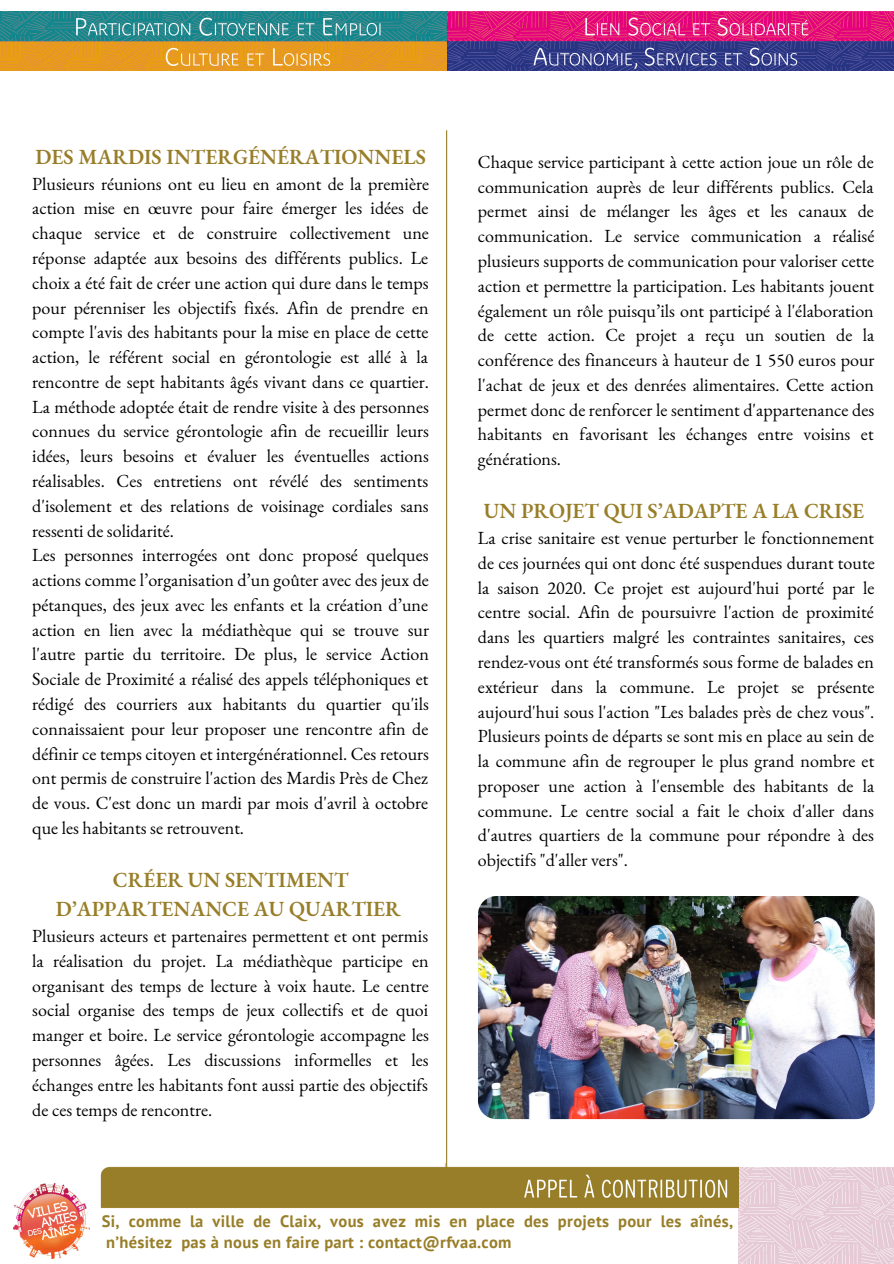
<style>
.page{position:relative;width:894px;height:1264px;background:#fff}
.page>*{position:absolute;margin:0;border:0;box-sizing:border-box;transform-origin:0 0}
.t1{font:600 21px/29.2px "EB Garamond";color:#987e28;text-align:center}
.t2{font:18px/24.8px "EB Garamond";color:#000;text-align:justify}
.t3{font:700 16.5px/20.2px "PT Sans";letter-spacing:.02em;color:#987e28}
</style>
<div class="page">
<img style="left:0;top:12px;width:893px;height:59px">
<hr style="left:446px;top:131px;width:1px;height:1043px;background:#987e28">
<img style="left:738px;top:1167px;width:155px;height:96px">
<img style="left:478px;top:896px;width:396px;height:223px;border-radius:18px">
<img style="left:14px;top:1183px;width:75px;height:75px">
<img style="left:100px;top:1163px;width:638px;height:45px">
<p class="t1" style="left:35px;top:142px;width:392px">DES MARDIS INTERGÉNÉRATIONNELS</p>
<p class="t2" style="left:32px;top:171px;width:398px">Plusieurs réunions ont eu lieu en amont de la première action mise en œuvre pour faire émerger les idées de chaque service et de construire collectivement une réponse adaptée aux besoins des différents publics. Le choix a été fait de créer une action qui dure dans le temps pour pérenniser les objectifs fixés. Afin de prendre en compte l'avis des habitants pour la mise en place de cette action, le référent social en gérontologie est allé à la rencontre de sept habitants âgés vivant dans ce quartier.<br>La méthode adoptée était de rendre visite à des personnes connues du service gérontologie afin de recueillir leurs idées, leurs besoins et évaluer les éventuelles actions réalisables. Ces entretiens ont révélé des sentiments d'isolement et des relations de voisinage cordiales sans ressenti de solidarité.</p>
<p class="t2" style="left:32px;top:542px;width:398px">Les personnes interrogées ont donc proposé quelques actions comme l’organisation d’un goûter avec des jeux de pétanques, des jeux avec les enfants et la création d’une action en lien avec la médiathèque qui se trouve sur l'autre partie du territoire. De plus, le service Action Sociale de Proximité a réalisé des appels téléphoniques et rédigé des courriers aux habitants du quartier qu'ils connaissaient pour leur proposer une rencontre afin de définir ce temps citoyen et intergénérationnel. Ces retours ont permis de construire l'action des Mardis Près de Chez de vous. C'est donc un mardi par mois d'avril à octobre que les habitants se retrouvent.</p>
<p class="t1" style="left:56px;top:864px;width:346px">CRÉER UN SENTIMENT<br>D’APPARTENANCE AU QUARTIER</p>
<p class="t2" style="left:32px;top:923px;width:398px">Plusieurs acteurs et partenaires permettent et ont permis la réalisation du projet. La médiathèque participe en organisant des temps de lecture à voix haute. Le centre social organise des temps de jeux collectifs et de quoi manger et boire. Le service gérontologie accompagne les personnes âgées. Les discussions informelles et les échanges entre les habitants font aussi partie des objectifs de ces temps de rencontre.</p>
<p class="t2" style="left:478px;top:149px;width:398px">Chaque service participant à cette action joue un rôle de communication auprès de leur différents publics. Cela permet ainsi de mélanger les âges et les canaux de communication. Le service communication a réalisé plusieurs supports de communication pour valoriser cette action et permettre la participation. Les habitants jouent également un rôle puisqu’ils ont participé à l'élaboration de cette action. Ce projet a reçu un soutien de la conférence des financeurs à hauteur de 1 550 euros pour l'achat de jeux et des denrées alimentaires. Cette action permet donc de renforcer le sentiment d'appartenance des habitants en favorisant les échanges entre voisins et générations.</p>
<p class="t1" style="left:483px;top:496px;width:382px">UN PROJET QUI S’ADAPTE A LA CRISE</p>
<p class="t2" style="left:478px;top:525px;width:398px">La crise sanitaire est venue perturber le fonctionnement de ces journées qui ont donc été suspendues durant toute la saison 2020. Ce projet est aujourd'hui porté par le centre social. Afin de poursuivre l'action de proximité dans les quartiers malgré les contraintes sanitaires, ces rendez-vous ont été transformés sous forme de balades en extérieur dans la commune. Le projet se présente aujourd'hui sous l'action "Les balades près de chez vous".<br>Plusieurs points de départs se sont mis en place au sein de la commune afin de regrouper le plus grand nombre et proposer une action à l'ensemble des habitants de la commune. Le centre social a fait le choix d'aller dans d'autres quartiers de la commune pour répondre à des objectifs "d'aller vers".</p>
<p class="t3" style="left:102px;top:1210px;width:633px">Si, comme la ville de Claix, vous avez mis en place des projets pour les aînés, n’hésitez pas à nous en faire part : contact@rfvaa.com</p>
</div>
